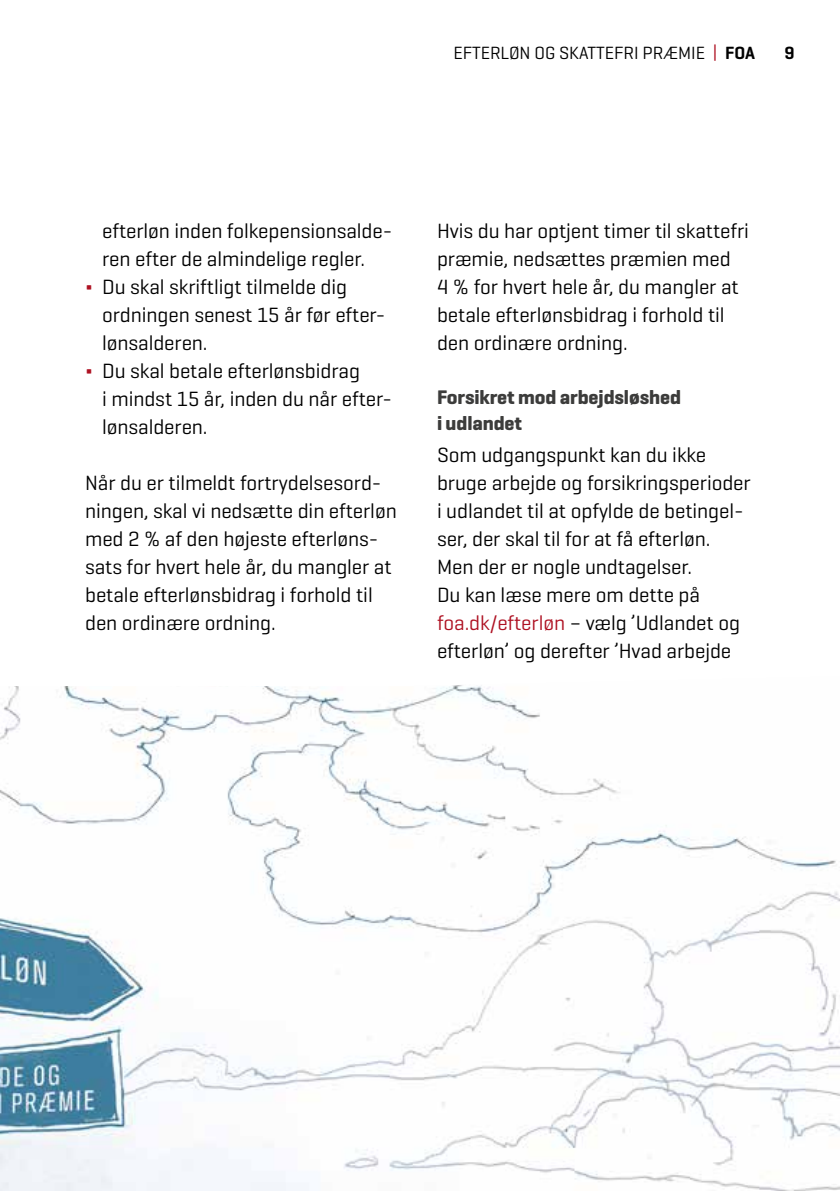
<style>
.page{position:relative;width:840px;height:1191px;background:#fff}
.page>*{position:absolute;margin:0;border:0;box-sizing:border-box;transform-origin:0 0}
.t1{font:21px/28px "Geogrotesque";letter-spacing:-.005em;color:#000}
.t2{font:700 20px/26px "Geogrotesque";letter-spacing:-.005em;color:#3c3c3b}
.t3{font:18px "Geogrotesque";letter-spacing:-.005em;color:#000}
.t4{font:600 18px "Geogrotesque";color:#000}
.s1{color:#ae1122}
.s2{font-weight:600}
</style>
<div class="page">
<img style="left:0;top:686px;width:839px;height:505px">
<p class="t3" style="left:453px;top:42px;width:303px">EFTERLØN OG SKATTEFRI PRÆMIE <span class="s1">|</span> <span class="s2">FOA</span></p>
<p class="t4" style="left:784px;top:42px;width:12px">9</p>
<p class="t1" style="left:102px;top:216px;width:291px">efterløn inden folkepensionsalde-</p>
<p class="t1" style="left:102px;top:244px;width:264px">ren efter de almindelige regler.</p>
<p class="t1" style="left:85px;top:272px;width:263px"><span class="s1">∆</span> Du skal skriftligt tilmelde dig</p>
<p class="t1" style="left:102px;top:300px;width:285px">ordningen senest 15 år før efter-</p>
<p class="t1" style="left:102px;top:328px;width:107px">lønsalderen.</p>
<p class="t1" style="left:85px;top:356px;width:276px"><span class="s1">∆</span> Du skal betale efterlønsbidrag</p>
<p class="t1" style="left:102px;top:384px;width:291px">i mindst 15 år, inden du når efter-</p>
<p class="t1" style="left:102px;top:412px;width:107px">lønsalderen.</p>
<p class="t1" style="left:85px;top:468px;width:313px">Når du er tilmeldt fortrydelsesord&shy;ningen, skal vi nedsætte din efterløn med 2 % af den højeste efterløns&shy;sats for hvert hele år, du mangler at betale efterlønsbidrag i forhold til den ordinære ordning.</p>
<p class="t1" style="left:437px;top:216px;width:313px">Hvis du har optjent timer til skattefri præmie, nedsættes præmien med<br>4 % for hvert hele år, du mangler at betale efterlønsbidrag i forhold til den ordinære ordning.</p>
<p class="t2" style="left:437px;top:384px;width:245px">Forsikret mod arbejdsløshed i udlandet</p>
<p class="t1" style="left:437px;top:440px;width:315px">Som udgangspunkt kan du ikke bruge arbejde og forsikringsperioder i udlandet til at opfylde de betingel&shy;ser, der skal til for at få efterløn.<br>Men der er nogle undtagelser.<br>Du kan læse mere om dette på <span class="s1">foa.dk/efterløn</span> – vælg ’Udlandet og efterløn’ og derefter ’Hvad arbejde</p>
</div>
